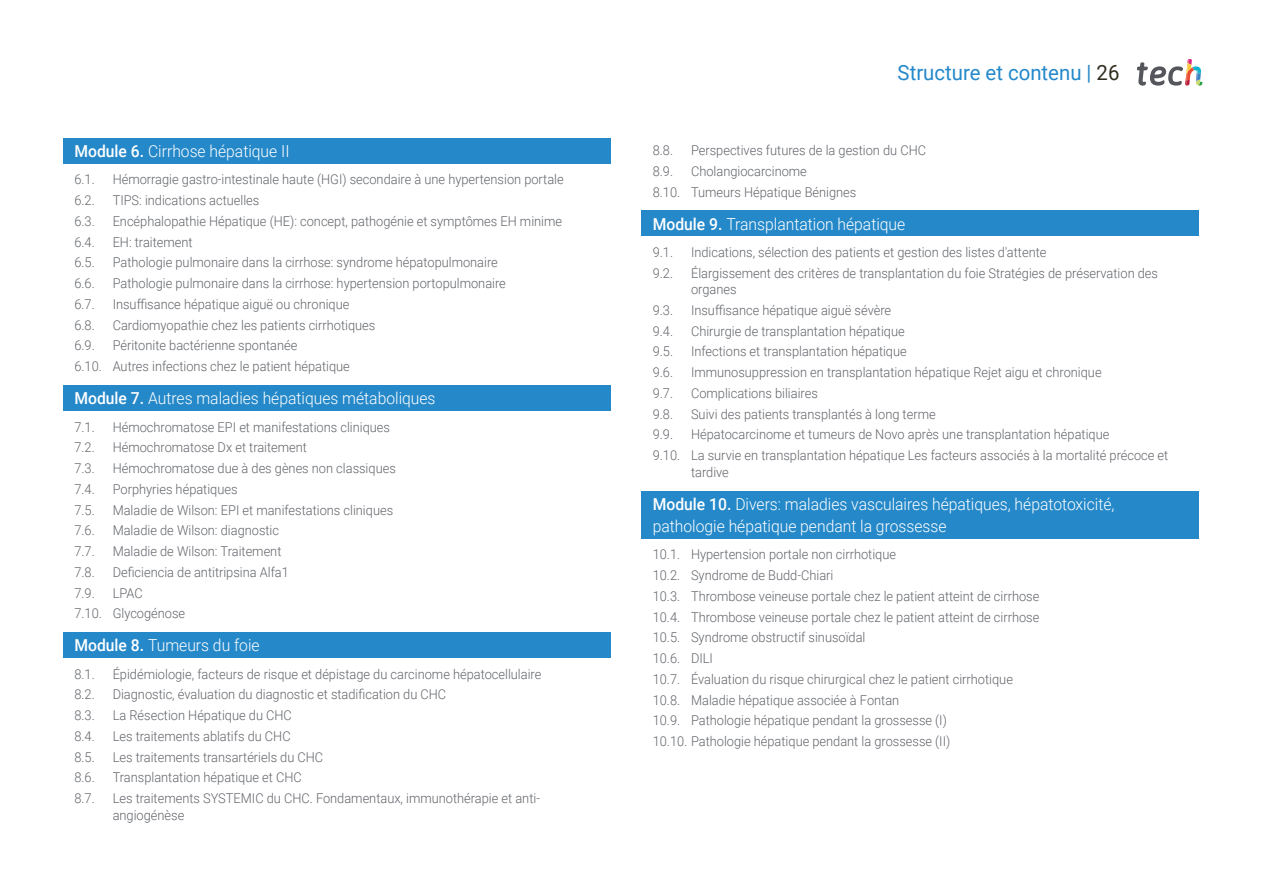
<style>
.page{position:relative;width:1263px;height:893px;background:#fff}
.page>*{position:absolute;margin:0;border:0;box-sizing:border-box;transform-origin:0 0}
.t1{font:21px "Roboto";color:#2488c9}
.t2{font:300 16.5px/22.5px "Roboto";color:#fff;scale:.95 1}
.t3{font:300 13.5px/20.7px "Roboto";color:#61646a;scale:.95 1}
.s1{font-weight:500}
.s2{color:#312e20}
</style>
<div class="page">
<svg style="left:1137px;top:59px;width:65px;height:27px"></svg>
<div style="left:63px;top:139px;width:548px;height:25px;background:#2488c9"></div>
<div style="left:63px;top:386px;width:548px;height:25px;background:#2488c9"></div>
<div style="left:63px;top:633px;width:548px;height:25px;background:#2488c9"></div>
<div style="left:642px;top:211px;width:557px;height:25px;background:#2488c9"></div>
<div style="left:642px;top:491px;width:557px;height:47px;background:#2488c9"></div>
<p class="t2" style="left:74px;top:140px;width:228px"><span class="s1">Module 6.</span> Cirrhose hépatique II</p>
<p class="t3" style="left:74px;top:169px;width:23px">6.1.</p>
<p class="t3" style="left:113px;top:169px;width:476px">Hémorragie gastro-intestinale haute (HGI) secondaire à une hypertension portale</p>
<p class="t3" style="left:74px;top:190px;width:23px">6.2.</p>
<p class="t3" style="left:113px;top:190px;width:156px">TIPS: indications actuelles</p>
<p class="t3" style="left:74px;top:210px;width:23px">6.3.</p>
<p class="t3" style="left:113px;top:210px;width:475px">Encéphalopathie Hépatique (HE): concept, pathogénie et symptômes EH minime</p>
<p class="t3" style="left:74px;top:231px;width:23px">6.4.</p>
<p class="t3" style="left:113px;top:231px;width:86px">EH: traitement</p>
<p class="t3" style="left:74px;top:252px;width:23px">6.5.</p>
<p class="t3" style="left:113px;top:252px;width:407px">Pathologie pulmonaire dans la cirrhose: syndrome hépatopulmonaire</p>
<p class="t3" style="left:74px;top:273px;width:23px">6.6.</p>
<p class="t3" style="left:113px;top:273px;width:415px">Pathologie pulmonaire dans la cirrhose: hypertension portopulmonaire</p>
<p class="t3" style="left:74px;top:293px;width:23px">6.7.</p>
<p class="t3" style="left:113px;top:293px;width:251px">Insuffisance hépatique aiguë ou chronique</p>
<p class="t3" style="left:74px;top:314px;width:23px">6.8.</p>
<p class="t3" style="left:113px;top:314px;width:278px">Cardiomyopathie chez les patients cirrhotiques</p>
<p class="t3" style="left:74px;top:335px;width:23px">6.9.</p>
<p class="t3" style="left:74px;top:335px;width:291px;text-indent:38px">Péritonite bactérienne spontanée<br>6.10. Autres infections chez le patient hépatique</p>
<p class="t2" style="left:74px;top:387px;width:382px"><span class="s1">Module 7.</span> Autres maladies hépatiques métaboliques</p>
<p class="t3" style="left:74px;top:416px;width:23px">7.1.</p>
<p class="t3" style="left:113px;top:416px;width:293px">Hémochromatose EPI et manifestations cliniques</p>
<p class="t3" style="left:74px;top:437px;width:23px">7.2.</p>
<p class="t3" style="left:113px;top:437px;width:206px">Hémochromatose Dx et traitement</p>
<p class="t3" style="left:74px;top:457px;width:23px">7.3.</p>
<p class="t3" style="left:113px;top:457px;width:300px">Hémochromatose due à des gènes non classiques</p>
<p class="t3" style="left:74px;top:478px;width:23px">7.4.</p>
<p class="t3" style="left:113px;top:478px;width:133px">Porphyries hépatiques</p>
<p class="t3" style="left:74px;top:499px;width:23px">7.5.</p>
<p class="t3" style="left:113px;top:499px;width:297px">Maladie de Wilson: EPI et manifestations cliniques</p>
<p class="t3" style="left:74px;top:520px;width:23px">7.6.</p>
<p class="t3" style="left:113px;top:520px;width:177px">Maladie de Wilson: diagnostic</p>
<p class="t3" style="left:74px;top:540px;width:23px">7.7.</p>
<p class="t3" style="left:113px;top:540px;width:179px">Maladie de Wilson: Traitement</p>
<p class="t3" style="left:74px;top:561px;width:23px">7.8.</p>
<p class="t3" style="left:113px;top:561px;width:187px">Deficiencia de antitripsina Alfa1</p>
<p class="t3" style="left:74px;top:582px;width:23px">7.9.</p>
<p class="t3" style="left:74px;top:582px;width:118px;text-align:center">LPAC<br>7.10. Glycogénose</p>
<p class="t2" style="left:74px;top:634px;width:196px"><span class="s1">Module 8.</span> Tumeurs du foie</p>
<p class="t3" style="left:74px;top:663px;width:23px">8.1.</p>
<p class="t3" style="left:113px;top:663px;width:453px">Épidémiologie, facteurs de risque et dépistage du carcinome hépatocellulaire</p>
<p class="t3" style="left:74px;top:684px;width:23px">8.2.</p>
<p class="t3" style="left:113px;top:684px;width:353px">Diagnostic, évaluation du diagnostic et stadification du CHC</p>
<p class="t3" style="left:74px;top:704px;width:23px">8.3.</p>
<p class="t3" style="left:113px;top:704px;width:190px">La Résection Hépatique du CHC</p>
<p class="t3" style="left:74px;top:725px;width:23px">8.4.</p>
<p class="t3" style="left:113px;top:725px;width:189px">Les traitements ablatifs du CHC</p>
<p class="t3" style="left:74px;top:746px;width:23px">8.5.</p>
<p class="t3" style="left:113px;top:746px;width:223px">Les traitements transartériels du CHC</p>
<p class="t3" style="left:74px;top:767px;width:23px">8.6.</p>
<p class="t3" style="left:113px;top:767px;width:201px">Transplantation hépatique et CHC</p>
<p class="t3" style="left:74px;top:787px;width:23px">8.7.</p>
<p class="t3" style="left:113px;top:789px;width:451px;line-height:16.5px">Les traitements SYSTEMIC du CHC. Fondamentaux, immunothérapie et anti&shy;angiogénèse</p>
<h1 class="t1" style="left:898px;top:57px;width:223px">Structure et contenu | <span class="s2">26</span></h1>
<p class="t3" style="left:653px;top:139px;width:23px">8.8.</p>
<p class="t3" style="left:691px;top:139px;width:249px">Perspectives futures de la gestion du CHC</p>
<p class="t3" style="left:653px;top:160px;width:23px">8.9.</p>
<p class="t3" style="left:653px;top:160px;width:216px;text-indent:38px">Cholangiocarcinome<br>8.10. Tumeurs Hépatique Bénignes</p>
<p class="t2" style="left:653px;top:212px;width:267px"><span class="s1">Module 9.</span> Transplantation hépatique</p>
<p class="t3" style="left:653px;top:241px;width:23px">9.1.</p>
<p class="t3" style="left:691px;top:241px;width:376px">Indications, sélection des patients et gestion des listes d'attente</p>
<p class="t3" style="left:653px;top:262px;width:23px">9.2.</p>
<p class="t3" style="left:691px;top:264px;width:493px;line-height:16.5px">Élargissement des critères de transplantation du foie Stratégies de préservation des organes</p>
<p class="t3" style="left:653px;top:299px;width:23px">9.3.</p>
<p class="t3" style="left:691px;top:299px;width:212px">Insuffisance hépatique aiguë sévère</p>
<p class="t3" style="left:653px;top:320px;width:23px">9.4.</p>
<p class="t3" style="left:691px;top:320px;width:226px">Chirurgie de transplantation hépatique</p>
<p class="t3" style="left:653px;top:341px;width:23px">9.5.</p>
<p class="t3" style="left:691px;top:341px;width:229px">Infections et transplantation hépatique</p>
<p class="t3" style="left:653px;top:361px;width:23px">9.6.</p>
<p class="t3" style="left:691px;top:361px;width:434px">Immunosuppression en transplantation hépatique Rejet aigu et chronique</p>
<p class="t3" style="left:653px;top:382px;width:23px">9.7.</p>
<p class="t3" style="left:691px;top:382px;width:135px">Complications biliaires</p>
<p class="t3" style="left:653px;top:403px;width:23px">9.8.</p>
<p class="t3" style="left:691px;top:403px;width:259px">Suivi des patients transplantés à long terme</p>
<p class="t3" style="left:653px;top:424px;width:23px">9.9.</p>
<p class="t3" style="left:653px;top:424px;width:544px;text-indent:38px">Hépatocarcinome et tumeurs de Novo après une transplantation hépatique<br>9.10. La survie en transplantation hépatique Les facteurs associés à la mortalité précoce et</p>
<p class="t3" style="left:691px;top:461px;width:41px">tardive</p>
<p class="t2" style="left:653px;top:492px;width:487px"><span class="s1">Module 10.</span> Divers: maladies vasculaires hépatiques, hépatotoxicité, pathologie hépatique pendant la grossesse</p>
<p class="t3" style="left:653px;top:544px;width:408px">10.1. Hypertension portale non cirrhotique<br>10.2. Syndrome de Budd-Chiari<br>10.3. Thrombose veineuse portale chez le patient atteint de cirrhose 10.4. Thrombose veineuse portale chez le patient atteint de cirrhose 10.5. Syndrome obstructif sinusoïdal<br>10.6. DILI<br>10.7. Évaluation du risque chirurgical chez le patient cirrhotique 10.8. Maladie hépatique associée à Fontan<br>10.9. Pathologie hépatique pendant la grossesse (I)<br>10.10. Pathologie hépatique pendant la grossesse (II)</p>
</div>
